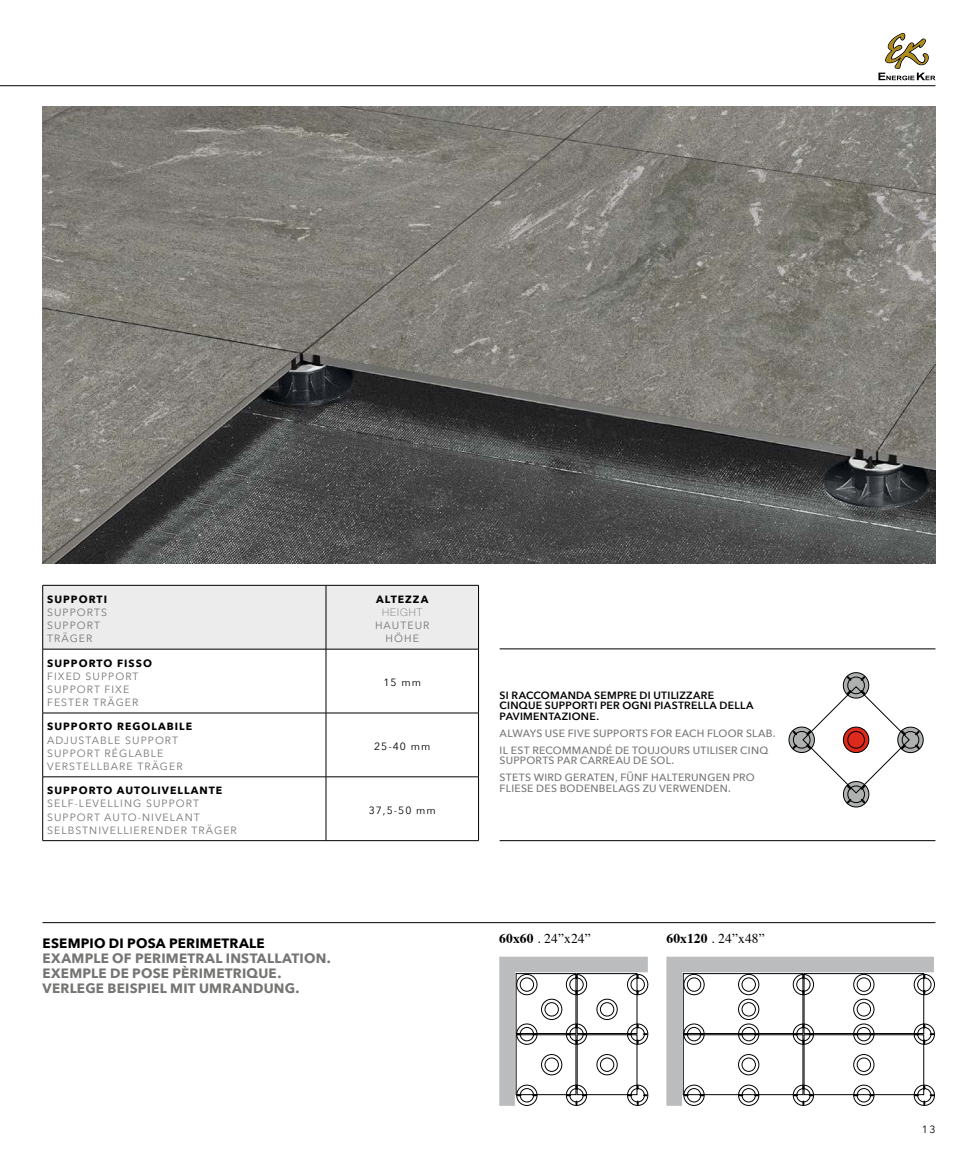
<style>
.page{position:relative;width:978px;height:1149px;background:#fff}
.page>*{position:absolute;margin:0;border:0;box-sizing:border-box;transform-origin:0 0}
.t1{font:700 13.5px/15px "Avenir Next";letter-spacing:.02em;color:#757574}
.t2{font:13.5px "Times";letter-spacing:.01em;color:#000}
.t3{font:700 13.5px "Avenir Next";letter-spacing:.015em;color:#000}
.t4{font:10.5px/13.2px "Avenir Next";letter-spacing:.1em;color:#757574}
.t5{font:500 10.5px/16.8px "Avenir Next";letter-spacing:.025em;color:#757574}
.t6{font:600 10.5px/10.5px "Avenir Next";letter-spacing:.025em;color:#000}
.t7{font:700 10.5px "Avenir Next";letter-spacing:.1em;color:#000}
.t8{font:10.5px "Avenir Next";letter-spacing:.1em;color:#000}
.t9{font:100 10.5px "Helvetica Neue LT Std";letter-spacing:.1em;color:#757574}
.s1{font-weight:700}
</style>
<div class="page">
<div style="left:914px;top:1023px;width:21px;height:21px;border:1px solid #000;border-radius:50%"></div>
<div style="left:914px;top:1084px;width:21px;height:21px;border:1px solid #000;border-radius:50%"></div>
<div style="left:914px;top:973px;width:21px;height:21px;border:1px solid #000;border-radius:50%"></div>
<svg style="left:666px;top:956px;width:268px;height:149px"></svg>
<svg style="left:499px;top:956px;width:149px;height:149px"></svg>
<div style="left:43px;top:586px;width:435px;height:62px;background:#ececec"></div>
<hr style="left:43px;top:585px;width:283px;height:1px;background:#000">
<hr style="left:42px;top:585px;width:1px;height:63px;background:#000">
<hr style="left:326px;top:585px;width:153px;height:1px;background:#000">
<hr style="left:326px;top:585px;width:1px;height:63px;background:#000">
<hr style="left:478px;top:585px;width:1px;height:63px;background:#000">
<hr style="left:43px;top:648px;width:283px;height:1px;background:#000">
<hr style="left:42px;top:649px;width:1px;height:63px;background:#000">
<hr style="left:326px;top:648px;width:153px;height:1px;background:#000">
<hr style="left:326px;top:649px;width:1px;height:63px;background:#000">
<hr style="left:478px;top:649px;width:1px;height:63px;background:#000">
<hr style="left:43px;top:712px;width:283px;height:1px;background:#000">
<hr style="left:42px;top:713px;width:1px;height:63px;background:#000">
<hr style="left:326px;top:712px;width:153px;height:1px;background:#000">
<hr style="left:326px;top:713px;width:1px;height:63px;background:#000">
<hr style="left:478px;top:713px;width:1px;height:63px;background:#000">
<hr style="left:43px;top:776px;width:283px;height:1px;background:#000">
<hr style="left:42px;top:776px;width:1px;height:64px;background:#000">
<hr style="left:326px;top:776px;width:153px;height:1px;background:#000">
<hr style="left:326px;top:776px;width:1px;height:64px;background:#000">
<hr style="left:478px;top:776px;width:1px;height:64px;background:#000">
<hr style="left:43px;top:840px;width:283px;height:1px;background:#000">
<hr style="left:326px;top:840px;width:153px;height:1px;background:#000">
<img style="left:43px;top:106px;width:892px;height:457px">
<hr style="left:43px;top:922px;width:892px;height:1px;background:#000">
<hr style="left:500px;top:648px;width:435px;height:1px;background:#000">
<hr style="left:500px;top:840px;width:435px;height:1px;background:#000">
<svg style="left:788px;top:672px;width:136px;height:136px"></svg>
<hr style="left:0;top:85px;width:935px;height:1px;background:#000">
<svg style="left:878px;top:33px;width:57px;height:47px"></svg>
<p class="t7" style="left:47px;top:589px;width:61px">SUPPORTI</p>
<p class="t4" style="left:47px;top:605px;width:61px">SUPPORTS<br>SUPPORT<br>TRÄGER</p>
<p class="t7" style="left:376px;top:589px;width:54px">ALTEZZA</p>
<p class="t9" style="left:382px;top:606px;width:42px">HEIGHT</p>
<p class="t4" style="left:375px;top:618px;width:56px;text-align:center">HAUTEUR<br>HÖHE</p>
<p class="t7" style="left:47px;top:653px;width:106px">SUPPORTO FISSO</p>
<p class="t4" style="left:47px;top:668px;width:93px">FIXED SUPPORT<br>SUPPORT FIXE<br>FESTER TRÄGER</p>
<p class="t8" style="left:383px;top:673px;width:39px">15 mm</p>
<p class="t7" style="left:47px;top:717px;width:147px">SUPPORTO REGOLABILE</p>
<p class="t4" style="left:47px;top:732px;width:137px">ADJUSTABLE SUPPORT<br>SUPPORT RÉGLABLE<br>VERSTELLBARE TRÄGER</p>
<p class="t8" style="left:374px;top:737px;width:58px">25-40 mm</p>
<p class="t7" style="left:47px;top:781px;width:177px">SUPPORTO AUTOLIVELLANTE</p>
<p class="t4" style="left:47px;top:796px;width:191px">SELF-LEVELLING SUPPORT<br>SUPPORT AUTO-NIVELANT<br>SELBSTNIVELLIERENDER TRÄGER</p>
<p class="t8" style="left:369px;top:801px;width:69px">37,5-50 mm</p>
<p class="t3" style="left:43px;top:931px;width:224px">ESEMPIO DI POSA PERIMETRALE</p>
<p class="t1" style="left:43px;top:950px;width:290px">EXAMPLE OF PERIMETRAL INSTALLATION.<br>EXEMPLE DE POSE PÈRIMETRIQUE.<br>VERLEGE BEISPIEL MIT UMRANDUNG.</p>
<p class="t6" style="left:500px;top:689px;width:255px">SI RACCOMANDA SEMPRE DI UTILIZZARE<br>CINQUE SUPPORTI PER OGNI PIASTRELLA DELLA<br>PAVIMENTAZIONE.</p>
<p class="t5" style="left:500px;top:724px;width:278px">ALWAYS USE FIVE SUPPORTS FOR EACH FLOOR SLAB.<br>IL EST RECOMMANDÉ DE TOUJOURS UTILISER CINQ</p>
<p class="t5" style="left:500px;top:751px;width:257px">SUPPORTS PAR CARREAU DE SOL.<br>STETS WIRD GERATEN, FÜNF HALTERUNGEN PRO</p>
<p class="t5" style="left:500px;top:779px;width:233px">FLIESE DES BODENBELAGS ZU VERWENDEN.</p>
<p class="t2" style="left:499px;top:925px;width:93px"><span class="s1">60x60</span> . 24”x24”</p>
<p class="t2" style="left:666px;top:925px;width:100px"><span class="s1">60x120</span> . 24”x48”</p>
<p class="t8" style="left:922px;top:1120px;width:15px">13</p>
</div>
